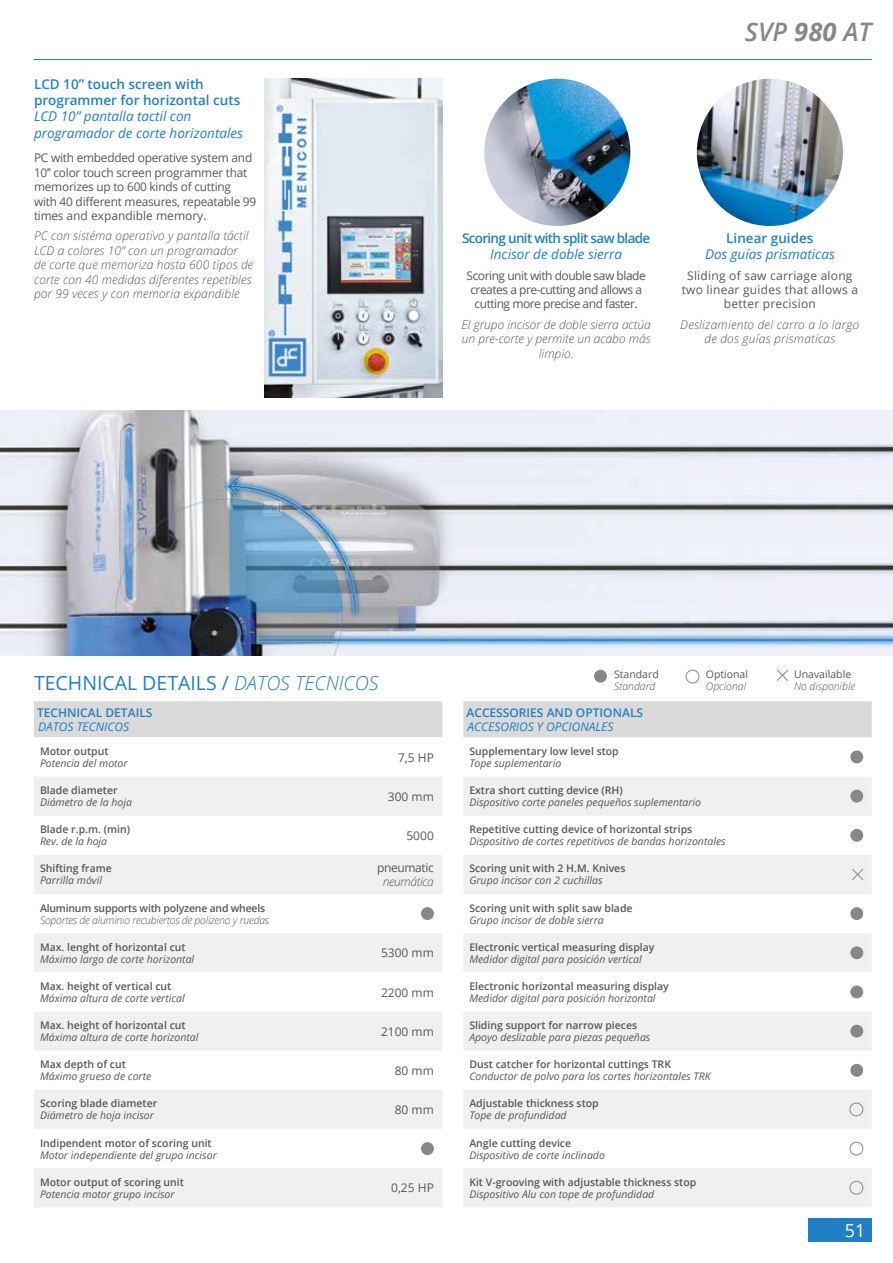
<style>
.page{position:relative;width:893px;height:1263px;background:#fff}
.page>*{position:absolute;margin:0;border:0;box-sizing:border-box;transform-origin:0 0}
.t1{font:italic 600 25.5px "Open Sans";color:#878787}
.t2{font:19.5px "Open Sans";color:#2080c3}
.t3{font:18px "Open Sans";color:#fff}
.t4{font:italic 13.5px/16.2px "Open Sans";color:#2080c3}
.t5{font:600 13.5px/16.2px "Open Sans";color:#2080c3}
.t6{font:600 13.5px "Open Sans";letter-spacing:-.05em;color:#2080c3}
.t7{font:italic 300 12px/14.4px "Open Sans";letter-spacing:.01em;color:#575756;text-align:center}
.t8{font:12px/14.4px "Open Sans";letter-spacing:-.02em;color:#575756}
.t9{font:12px/14.4px "Open Sans";letter-spacing:-.04em;color:#575756;text-align:center}
.t10{font:12px/14.4px "Open Sans";letter-spacing:.02em;color:#575756;text-align:center}
.t11{font:600 12px "Open Sans";color:#2080c3}
.t12{font:italic 12px "Open Sans";color:#2080c3}
.t13{font:italic 300 12px "Open Sans";letter-spacing:-.03em;color:#575756}
.t14{font:italic 10.5px "Open Sans";color:#575756}
.t15{font:600 10.5px "Open Sans";color:#575756}
.t16{font:italic 300 10.5px "Open Sans";letter-spacing:-.02em;color:#575756}
.t17{font:600 10.5px "Open Sans";letter-spacing:-.02em;color:#575756}
.t18{font:italic 300 10.5px "Open Sans";color:#575756}
.t19{font:10.5px "Open Sans";color:#575756}
.s1{font-weight:700}
.s2{font-weight:300;font-style:italic}
</style>
<div class="page">
<div style="left:808px;top:1218px;width:64px;height:24px;background:#207fc3"></div>
<hr style="left:34px;top:59px;width:838px;height:1px;background:#2080c3">
<img style="left:0;top:410px;width:893px;height:246px">
<div style="left:34px;top:701px;width:408px;height:36px;background:#dadada"></div>
<svg style="left:34px;top:777px;width:408px;height:430px;fill:#f0f0f0"></svg>
<div style="left:421px;top:907px;width:13px;height:13px;background:#878787;border-radius:50%"></div>
<div style="left:421px;top:1142px;width:13px;height:13px;background:#878787;border-radius:50%"></div>
<div style="left:463px;top:701px;width:409px;height:36px;background:#dadada"></div>
<svg style="left:464px;top:777px;width:408px;height:195px;fill:#f0f0f0"></svg>
<svg style="left:464px;top:1012px;width:408px;height:195px;fill:#f0f0f0"></svg>
<div style="left:850px;top:750px;width:13px;height:13px;background:#878787;border-radius:50%"></div>
<div style="left:850px;top:790px;width:13px;height:12px;background:#878787;border-radius:50%"></div>
<div style="left:850px;top:829px;width:13px;height:13px;background:#878787;border-radius:50%"></div>
<svg style="left:851px;top:868px;width:13px;height:13px"></svg>
<div style="left:850px;top:907px;width:13px;height:13px;background:#878787;border-radius:50%"></div>
<div style="left:850px;top:946px;width:13px;height:13px;background:#878787;border-radius:50%"></div>
<div style="left:850px;top:985px;width:13px;height:13px;background:#878787;border-radius:50%"></div>
<div style="left:850px;top:1025px;width:13px;height:12px;background:#878787;border-radius:50%"></div>
<div style="left:850px;top:1064px;width:13px;height:13px;background:#878787;border-radius:50%"></div>
<div style="left:850px;top:1103px;width:13px;height:13px;border:1px solid #878787;border-radius:50%"></div>
<div style="left:850px;top:1142px;width:13px;height:13px;border:1px solid #878787;border-radius:50%"></div>
<div style="left:850px;top:1181px;width:13px;height:13px;border:1px solid #878787;border-radius:50%"></div>
<div style="left:594px;top:670px;width:13px;height:13px;background:#878787;border-radius:50%"></div>
<div style="left:686px;top:670px;width:13px;height:13px;border:1px solid #878787;border-radius:50%"></div>
<svg style="left:777px;top:669px;width:11px;height:12px"></svg>
<img style="left:697px;top:79px;width:146px;height:147px">
<img style="left:484px;top:79px;width:146px;height:147px">
<img style="left:264px;top:79px;width:178px;height:319px">
<p class="t5" style="left:34px;top:76px;width:208px">LCD 10” touch screen with programmer for horizontal cuts</p>
<p class="t4" style="left:34px;top:108px;width:210px">LCD 10” pantalla tactil con programador de corte horizontales</p>
<p class="t8" style="left:34px;top:150px;width:224px">PC with embedded operative system and 10’’ color touch screen programmer that memorizes up to 600 kinds of cutting with 40 different measures, repeatable 99 times and expandible memory.</p>
<p class="t7" style="left:34px;top:228px;width:221px;text-align:left">PC con sistéma operativo y pantalla táctil LCD a colores 10” con un programador<br>de corte que memoriza hasta 600 tipos de corte con 40 medidas diferentes repetibles por 99 veces y con memoria expandible</p>
<h1 class="t1" style="left:745px;top:15px;width:129px">SVP <span class="s1">980</span> AT</h1>
<p class="t6" style="left:462px;top:228px;width:190px">Scoring unit with split saw blade</p>
<p class="t4" style="left:490px;top:245px;width:134px">Incisor de doble sierra</p>
<p class="t9" style="left:467px;top:268px;width:181px">Scoring unit with double saw blade creates a pre-cutting and allows a cutting more precise and faster.</p>
<p class="t7" style="left:462px;top:317px;width:191px">El grupo incisor de doble sierra actúa un pre-corte y permite un acabo más limpio.</p>
<p class="t5" style="left:726px;top:229px;width:89px">Linear guides</p>
<p class="t4" style="left:705px;top:245px;width:131px">Dos guías prismaticas</p>
<p class="t10" style="left:682px;top:268px;width:178px">Sliding of saw carriage along two linear guides that allows a better precision</p>
<p class="t7" style="left:680px;top:317px;width:181px">Deslizamiento del carro a lo largo de dos guías prismaticas</p>
<h2 class="t2" style="left:34px;top:669px;width:346px">TECHNICAL DETAILS / <span class="s2">DATOS TECNICOS</span></h2>
<p class="t11" style="left:37px;top:704px;width:117px">TECHNICAL DETAILS</p>
<p class="t12" style="left:38px;top:718px;width:92px">DATOS TECNICOS</p>
<p class="t15" style="left:40px;top:744px;width:70px">Motor output</p>
<p class="t14" style="left:40px;top:756px;width:89px">Potencia del motor</p>
<p class="t8" style="left:398px;top:750px;width:37px">7,5 HP</p>
<p class="t15" style="left:40px;top:783px;width:79px">Blade diameter</p>
<p class="t14" style="left:40px;top:795px;width:93px">Diámetro de la hoja</p>
<p class="t8" style="left:388px;top:789px;width:48px">300 mm</p>
<p class="t15" style="left:40px;top:822px;width:92px">Blade r.p.m. (min)</p>
<p class="t14" style="left:40px;top:834px;width:69px">Rev. de la hoja</p>
<p class="t8" style="left:406px;top:828px;width:29px">5000</p>
<p class="t15" style="left:40px;top:861px;width:73px">Shifting frame</p>
<p class="t14" style="left:40px;top:873px;width:64px">Parrilla móvil</p>
<p class="t8" style="left:377px;top:860px;width:58px">pneumatic</p>
<p class="t13" style="left:383px;top:873px;width:53px">neumática</p>
<p class="t17" style="left:40px;top:901px;width:227px">Aluminum supports with polyzene and wheels</p>
<p class="t16" style="left:40px;top:912px;width:231px">Soportes de aluminio recubiertos de polizeno y ruedas</p>
<p class="t15" style="left:40px;top:940px;width:147px">Max. lenght of horizontal cut</p>
<p class="t14" style="left:40px;top:952px;width:156px">Máximo largo de corte horizontal</p>
<p class="t8" style="left:381px;top:945px;width:54px">5300 mm</p>
<p class="t15" style="left:40px;top:979px;width:133px">Max. height of vertical cut</p>
<p class="t14" style="left:40px;top:991px;width:146px">Máxima altura de corte vertical</p>
<p class="t8" style="left:381px;top:985px;width:54px">2200 mm</p>
<p class="t15" style="left:40px;top:1018px;width:147px">Max. height of horizontal cut</p>
<p class="t14" style="left:40px;top:1030px;width:160px">Máxima altura de corte horizontal</p>
<p class="t8" style="left:381px;top:1024px;width:54px">2100 mm</p>
<p class="t15" style="left:40px;top:1057px;width:87px">Max depth of cut</p>
<p class="t14" style="left:40px;top:1069px;width:113px">Máximo grueso de corte</p>
<p class="t8" style="left:395px;top:1063px;width:41px">80 mm</p>
<p class="t15" style="left:40px;top:1096px;width:119px">Scoring blade diameter</p>
<p class="t14" style="left:40px;top:1108px;width:116px">Diámetro de hoja incisor</p>
<p class="t8" style="left:395px;top:1102px;width:41px">80 mm</p>
<p class="t15" style="left:40px;top:1135px;width:173px">Indipendent motor of scoring unit</p>
<p class="t14" style="left:40px;top:1147px;width:178px">Motor independiente del grupo incisor</p>
<p class="t15" style="left:40px;top:1175px;width:145px">Motor output of scoring unit</p>
<p class="t14" style="left:40px;top:1187px;width:136px">Potencia motor grupo incisor</p>
<p class="t8" style="left:391px;top:1180px;width:44px">0,25 HP</p>
<p class="t19" style="left:614px;top:667px;width:46px">Standard</p>
<p class="t18" style="left:614px;top:679px;width:43px">Standard</p>
<p class="t19" style="left:706px;top:667px;width:44px">Optional</p>
<p class="t18" style="left:706px;top:679px;width:42px">Opcional</p>
<p class="t11" style="left:466px;top:704px;width:178px">ACCESSORIES AND OPTIONALS</p>
<p class="t12" style="left:468px;top:718px;width:147px">ACCESORIOS Y OPCIONALES</p>
<p class="t15" style="left:469px;top:744px;width:151px">Supplementary low level stop</p>
<p class="t14" style="left:469px;top:756px;width:93px">Tope suplementario</p>
<p class="t15" style="left:469px;top:783px;width:155px">Extra short cutting device (RH)</p>
<p class="t14" style="left:469px;top:795px;width:233px">Dispositivo corte paneles pequeños suplementario</p>
<p class="t15" style="left:469px;top:822px;width:225px">Repetitive cutting device of horizontal strips</p>
<p class="t14" style="left:469px;top:834px;width:258px">Dispositivo de cortes repetitivos de bandas horizontales</p>
<p class="t15" style="left:469px;top:861px;width:158px">Scoring unit with 2 H.M. Knives</p>
<p class="t14" style="left:469px;top:873px;width:135px">Grupo incisor con 2 cuchillas</p>
<p class="t15" style="left:469px;top:901px;width:165px">Scoring unit with split saw blade</p>
<p class="t14" style="left:469px;top:913px;width:136px">Grupo incisor de doble sierra</p>
<p class="t15" style="left:469px;top:940px;width:187px">Electronic vertical measuring display</p>
<p class="t14" style="left:469px;top:952px;width:174px">Medidor digital para posición vertical</p>
<p class="t15" style="left:469px;top:979px;width:201px">Electronic horizontal measuring display</p>
<p class="t14" style="left:469px;top:991px;width:188px">Medidor digital para posición horizontal</p>
<p class="t15" style="left:469px;top:1018px;width:169px">Sliding support for narrow pieces</p>
<p class="t14" style="left:469px;top:1030px;width:183px">Apoyo deslizable para piezas pequeñas</p>
<p class="t15" style="left:469px;top:1057px;width:203px">Dust catcher for horizontal cuttings TRK</p>
<p class="t14" style="left:469px;top:1069px;width:243px">Conductor de polvo para los cortes horizontales TRK</p>
<p class="t15" style="left:469px;top:1096px;width:131px">Adjustable thickness stop</p>
<p class="t14" style="left:469px;top:1108px;width:99px">Tope de profundidad</p>
<p class="t15" style="left:469px;top:1135px;width:103px">Angle cutting device</p>
<p class="t14" style="left:469px;top:1147px;width:137px">Dispositivo de corte inclinado</p>
<p class="t15" style="left:469px;top:1175px;width:229px">Kit V-grooving with adjustable thickness stop</p>
<p class="t14" style="left:469px;top:1187px;width:186px">Dispositivo Alu con tope de profundidad</p>
<p class="t19" style="left:794px;top:667px;width:59px">Unavailable</p>
<p class="t18" style="left:794px;top:679px;width:63px">No disponible</p>
<h3 class="t3" style="left:845px;top:1218px;width:22px">51</h3>
</div>
